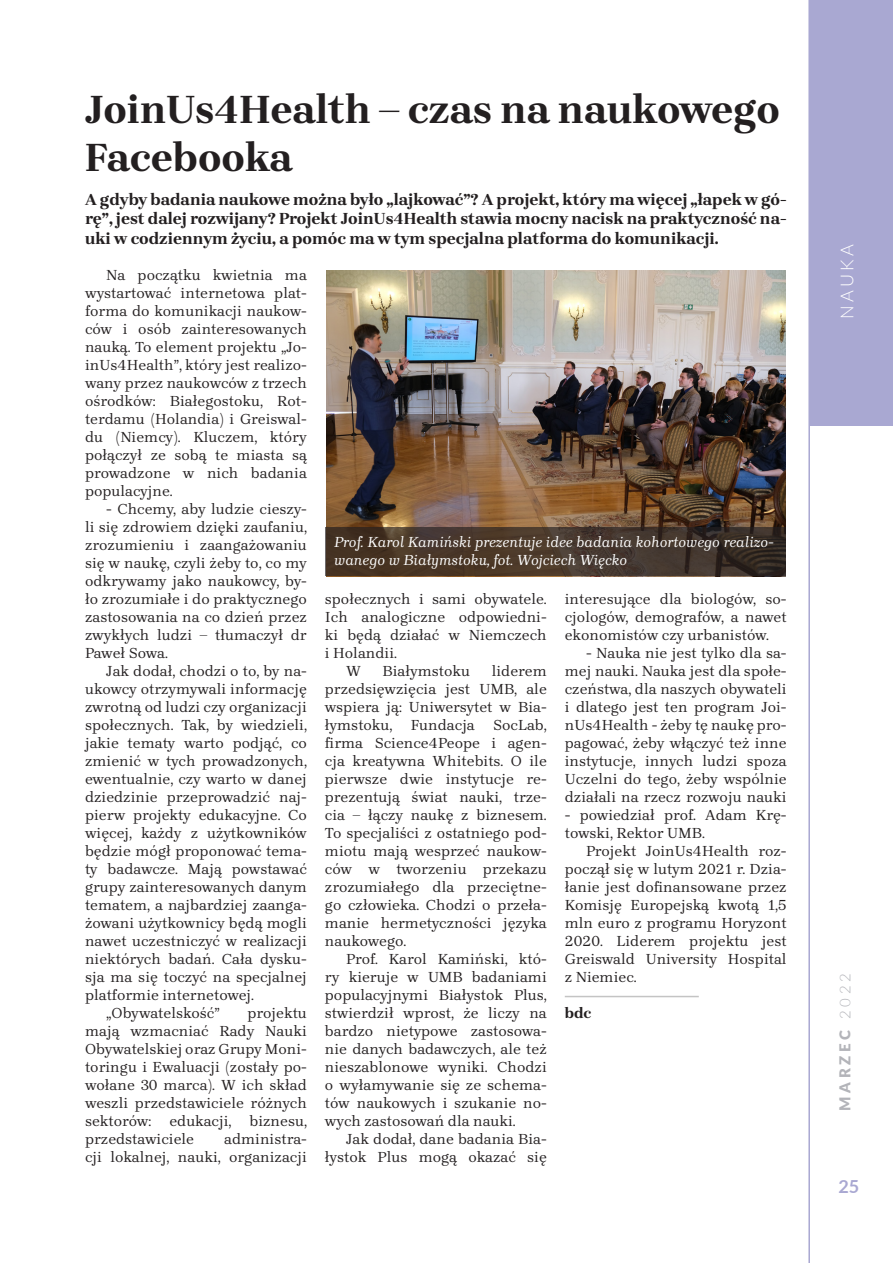
<style>
.page{position:relative;width:893px;height:1263px;background:#fff}
.page>*{position:absolute;margin:0;border:0;box-sizing:border-box;transform-origin:0 0}
.NAGŁÓWEK{font:40.5px/48.6px "Brygada 1918";color:#231f20}
.t1{font:300 18px "Lato";letter-spacing:.18em;color:#fff}
.t2{font:700 18px "Lato";color:#a9a8d2}
.nagłówek_3{font:16.5px/19.8px "Brygada 1918";color:#231f20;text-align:justify}
.podstawowy_akapit{font:15px/18px "Brygada 1918";color:#231f20;text-align:justify}
.zdj{font:italic 15px/18px "Brygada 1918";color:#fff}
.t3{font:900 15px "Lato";letter-spacing:.245em;color:#b3b4b9}
.autor{font:15px "Brygada 1918";color:#231f20}
.s1{font-weight:300}
</style>
<div class="page">
<hr style="left:808px;top:0;width:2px;height:1263px;background:#a9a8d2">
<div style="left:809px;top:0;width:84px;height:425px;background:#a9a8d2"></div>
<img style="left:326px;top:270px;width:459px;height:306px">
<hr style="left:565px;top:996px;width:134px;height:1px;background:#c4c4c4">
<svg style="left:325px;top:527px;width:460px;height:48px;background:#44352a"></svg>
<p class="NAGŁÓWEK" style="left:85px;top:86px;width:696px">JoinUs4Health – czas na naukowego<br>Facebooka</p>
<p class="nagłówek_3" style="left:85px;top:190px;width:703px">A gdyby badania naukowe można było „lajkować”? A projekt, który ma więcej „łapek w gó&shy;rę”, jest dalej rozwijany? Projekt JoinUs4Health stawia mocny nacisk na praktyczność na&shy;uki w codziennym życiu, a pomóc ma w tym specjalna platforma do komunikacji.</p>
<p class="podstawowy_akapit" style="left:85px;top:266px;width:223px;text-indent:21px">Na początku kwietnia ma wystartować internetowa plat&shy;forma do komunikacji naukow&shy;ców i osób zainteresowanych nauką. To element projektu „Jo&shy;inUs4Health”, który jest realizo&shy;wany przez naukowców z trzech ośrodków: Białegostoku, Rot&shy;terdamu (Holandia) i Greiswal&shy;du (Niemcy). Kluczem, który połączył ze sobą te miasta są prowadzone w nich badania populacyjne.</p>
<p class="podstawowy_akapit" style="left:85px;top:500px;width:223px;text-indent:21px">- Chcemy, aby ludzie cieszy&shy;li się zdrowiem dzięki zaufaniu, zrozumieniu i zaangażowaniu się w naukę, czyli żeby to, co my odkrywamy jako naukowcy, by&shy;ło zrozumiałe i do praktycznego zastosowania na co dzień przez zwykłych ludzi – tłumaczył dr Paweł Sowa.</p>
<p class="podstawowy_akapit" style="left:85px;top:662px;width:223px;text-indent:21px">Jak dodał, chodzi o to, by na&shy;ukowcy otrzymywali informację zwrotną od ludzi czy organizacji społecznych. Tak, by wiedzieli, jakie tematy warto podjąć, co zmienić w tych prowadzonych, ewentualnie, czy warto w danej dziedzinie przeprowadzić naj&shy;pierw projekty edukacyjne. Co więcej, każdy z użytkowników będzie mógł proponować tema&shy;ty badawcze. Mają powstawać grupy zainteresowanych danym tematem, a najbardziej zaanga&shy;żowani użytkownicy będą mogli nawet uczestniczyć w realizacji niektórych badań. Cała dysku&shy;sja ma się toczyć na specjalnej platformie internetowej.</p>
<p class="podstawowy_akapit" style="left:106px;top:1004px;width:115px">„Obywatelskość”</p>
<p class="podstawowy_akapit" style="left:85px;top:1004px;width:223px;text-indent:162px">projektu mają wzmacniać Rady Nauki Obywatelskiej oraz Grupy Moni&shy;toringu i Ewaluacji (zostały po&shy;wołane 30 marca). W ich skład weszli przedstawiciele różnych sektorów: edukacji, biznesu, przedstawiciele</p>
<p class="podstawowy_akapit" style="left:85px;top:1130px;width:223px;text-align:right">administra-<br>cji lokalnej, nauki, organizacji</p>
<p class="zdj" style="left:334px;top:533px;width:441px">Prof. Karol Kamiński prezentuje idee badania kohortowego realizo&shy;wanego w Białymstoku, fot. Wojciech Więcko</p>
<p class="podstawowy_akapit" style="left:325px;top:590px;width:223px">społecznych i sami obywatele.<br>Ich analogiczne odpowiedni&shy;ki będą działać w Niemczech i Holandii.</p>
<p class="podstawowy_akapit" style="left:346px;top:662px;width:16px">W</p>
<p class="podstawowy_akapit" style="left:383px;top:662px;width:89px">Białymstoku</p>
<p class="podstawowy_akapit" style="left:325px;top:662px;width:223px;text-indent:167px">liderem przedsięwzięcia jest UMB, ale wspiera ją: Uniwersytet w Bia&shy;łymstoku, Fundacja SocLab, firma Science4Peope i agen&shy;cja kreatywna Whitebits. O ile pierwsze dwie instytucje re&shy;prezentują świat nauki, trze&shy;cia – łączy naukę z biznesem.<br>To specjaliści z ostatniego pod&shy;miotu mają wesprzeć naukow&shy;ców w tworzeniu przekazu zrozumiałego dla przeciętne&shy;go człowieka. Chodzi o przeła&shy;manie hermetyczności języka naukowego.</p>
<p class="podstawowy_akapit" style="left:325px;top:950px;width:223px;text-indent:21px">Prof. Karol Kamiński, któ&shy;ry kieruje w UMB badaniami populacyjnymi Białystok Plus, stwierdził wprost, że liczy na bardzo nietypowe zastosowa&shy;nie danych badawczych, ale też nieszablonowe wyniki. Chodzi o wyłamywanie się ze schema&shy;tów naukowych i szukanie no&shy;wych zastosowań dla nauki.</p>
<p class="podstawowy_akapit" style="left:325px;top:1130px;width:223px;text-align:right">Jak dodał, dane badania Bia&shy;łystok Plus mogą okazać się</p>
<p class="podstawowy_akapit" style="left:565px;top:590px;width:223px">interesujące dla biologów, so&shy;cjologów, demografów, a nawet ekonomistów czy urbanistów.</p>
<p class="podstawowy_akapit" style="left:565px;top:644px;width:223px;text-indent:21px">- Nauka nie jest tylko dla sa&shy;mej nauki. Nauka jest dla społe&shy;czeństwa, dla naszych obywateli i dlatego jest ten program Joi&shy;nUs4Health - żeby tę naukę pro&shy;pagować, żeby włączyć też inne instytucje, innych ludzi spoza Uczelni do tego, żeby wspólnie działali na rzecz rozwoju nauki</p>
<p class="podstawowy_akapit" style="left:565px;top:806px;width:223px">- powiedział prof. Adam Krę&shy;towski, Rektor UMB.</p>
<p class="podstawowy_akapit" style="left:565px;top:842px;width:223px;text-indent:21px">Projekt JoinUs4Health roz&shy;począł się w lutym 2021 r. Dzia&shy;łanie jest dofinansowane przez Komisję Europejską kwotą 1,5 mln euro z programu Horyzont 2020. Liderem projektu jest Greiswald University Hospital z Niemiec.</p>
<p class="autor" style="left:565px;top:1002px;width:28px">bdc</p>
<p class="t1" style="left:834px;top:319px;width:76px;rotate:-90deg">NAUKA</p>
<p class="t3" style="left:834px;top:1111px;width:139px;rotate:-90deg">MARZEC <span class="s1">2022</span></p>
<p class="t2" style="left:838px;top:1173px;width:22px">25</p>
</div>
